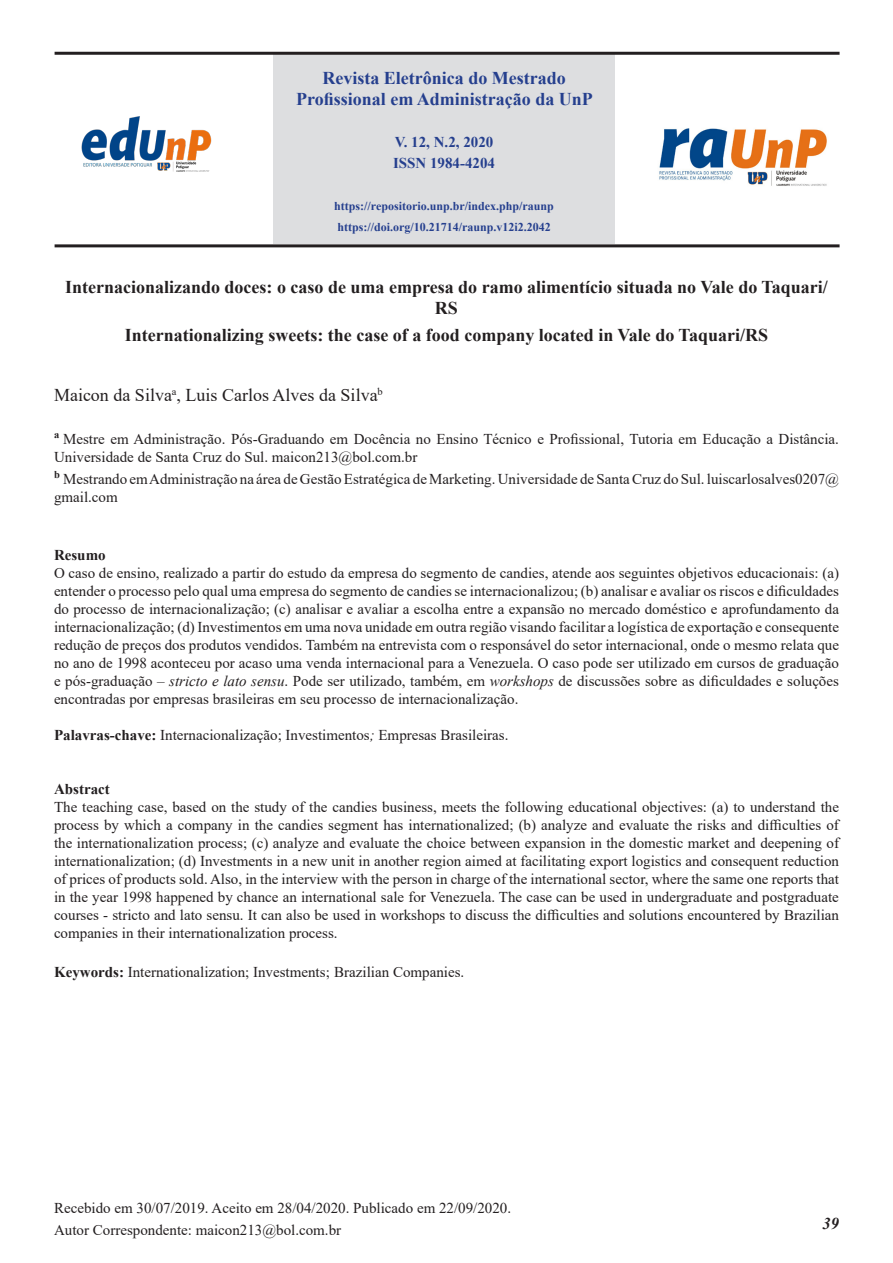
<style>
.page{position:relative;width:893px;height:1263px;background:#fff}
.page>*{position:absolute;margin:0;border:0;box-sizing:border-box;transform-origin:0 0}
.Corpo_de_texto{font:700 18px/21.6px "Times New Roman";color:#231f20;text-align:center}
.t1{font:700 18px "Times New Roman";color:#253f8e}
.Corpo_de_texto-2{font:18px "Times New Roman";color:#231f20}
.t2{font:italic 700 16.5px "Times New Roman";color:#231f20}
.Corpo_de_texto_2{font:15px/18px "Times New Roman";color:#231f20}
.t3{font:700 15px "Times New Roman";color:#253f8e}
.Corpo_de_texto_2-2{font:700 15px "Times New Roman";color:#231f20}
.t4{font:700 12px "Times New Roman";color:#253f8e}
.s1{font-style:italic}
.s2{font-weight:700}
</style>
<div class="page">
<hr style="left:55px;top:244px;width:784px;height:3px;background:#231f20">
<div style="left:273px;top:54px;width:342px;height:190px;background:#dddee0"></div>
<img style="left:81px;top:116px;width:131px;height:56px">
<img style="left:659px;top:128px;width:168px;height:58px">
<hr style="left:55px;top:52px;width:784px;height:3px;background:#231f20">
<p class="t1" style="left:322px;top:65px;width:245px">Revista Eletrônica do Mestrado</p>
<p class="t1" style="left:296px;top:86px;width:298px">Profissional em Administração da UnP</p>
<p class="t3" style="left:395px;top:131px;width:100px">V. 12, N.2, 2020</p>
<p class="t3" style="left:393px;top:152px;width:104px">ISSN 1984-4204</p>
<p class="t4" style="left:334px;top:197px;width:221px">https://repositorio.unp.br/index.php/raunp</p>
<p class="t4" style="left:337px;top:218px;width:215px">https://doi.org/10.21714/raunp.v12i2.2042</p>
<p class="Corpo_de_texto" style="left:65px;top:275px;width:764px">Internacionalizando doces: o caso de uma empresa do ramo alimentício situada no Vale do Taquari/<br>RS</p>
<p class="Corpo_de_texto" style="left:125px;top:324px;width:645px">Internationalizing sweets: the case of a food company located in Vale do Taquari/RS</p>
<p class="Corpo_de_texto-2" style="left:54px;top:382px;width:330px">Maicon da Silva<sup>a</sup>, Luis Carlos Alves da Silva<sup>b</sup></p>
<p class="Corpo_de_texto_2" style="left:54px;top:430px;width:786px"><sup>a</sup> Mestre em Administração. Pós-Graduando em Docência no Ensino Técnico e Profissional, Tutoria em Educação a Distância.<br>Universidade de Santa Cruz do Sul. maicon213@bol.com.br</p>
<p class="Corpo_de_texto_2" style="left:54px;top:469px;width:786px"><sup>b</sup> Mestrando em Administração na área de Gestão Estratégica de Marketing. Universidade de Santa Cruz do Sul. luiscarlosalves0207@ gmail.com</p>
<p class="Corpo_de_texto_2-2" style="left:54px;top:544px;width:53px">Resumo</p>
<p class="Corpo_de_texto_2" style="left:54px;top:563px;width:786px;text-align:justify">O caso de ensino, realizado a partir do estudo da empresa do segmento de candies, atende aos seguintes objetivos educacionais: (a) entender o processo pelo qual uma empresa do segmento de candies se internacionalizou; (b) analisar e avaliar os riscos e dificuldades do processo de internacionalização; (c) analisar e avaliar a escolha entre a expansão no mercado doméstico e aprofundamento da internacionalização; (d) Investimentos em uma nova unidade em outra região visando facilitar a logística de exportação e consequente redução de preços dos produtos vendidos. Também na entrevista com o responsável do setor internacional, onde o mesmo relata que no ano de 1998 aconteceu por acaso uma venda internacional para a Venezuela. O caso pode ser utilizado em cursos de graduação e pós-graduação – <span class="s1">stricto e lato sensu</span>. Pode ser utilizado, também, em <span class="s1">workshops</span> de discussões sobre as dificuldades e soluções encontradas por empresas brasileiras em seu processo de internacionalização.</p>
<p class="Corpo_de_texto_2" style="left:54px;top:725px;width:456px"><span class="s2">Palavras-chave:</span> Internacionalização; Investimentos<span class="s1">;</span> Empresas Brasileiras.</p>
<p class="Corpo_de_texto_2-2" style="left:54px;top:778px;width:57px">Abstract</p>
<p class="Corpo_de_texto_2" style="left:54px;top:797px;width:786px;text-align:justify">The teaching case, based on the study of the candies business, meets the following educational objectives: (a) to understand the process by which a company in the candies segment has internationalized; (b) analyze and evaluate the risks and difficulties of the internationalization process; (c) analyze and evaluate the choice between expansion in the domestic market and deepening of internationalization; (d) Investments in a new unit in another region aimed at facilitating export logistics and consequent reduction of prices of products sold. Also, in the interview with the person in charge of the international sector, where the same one reports that in the year 1998 happened by chance an international sale for Venezuela. The case can be used in undergraduate and postgraduate courses - stricto and lato sensu. It can also be used in workshops to discuss the difficulties and solutions encountered by Brazilian companies in their internationalization process.</p>
<p class="Corpo_de_texto_2" style="left:54px;top:963px;width:412px"><span class="s2">Keywords:</span> Internationalization; Investments; Brazilian Companies.</p>
<p class="Corpo_de_texto_2" style="left:54px;top:1199px;width:459px">Recebido em 30/07/2019. Aceito em 28/04/2020. Publicado em 22/09/2020.</p>
<p class="Corpo_de_texto_2" style="left:54px;top:1220px;width:289px">Autor Correspondente: maicon213@bol.com.br</p>
<p class="t2" style="left:822px;top:1211px;width:18px">39</p>
</div>
